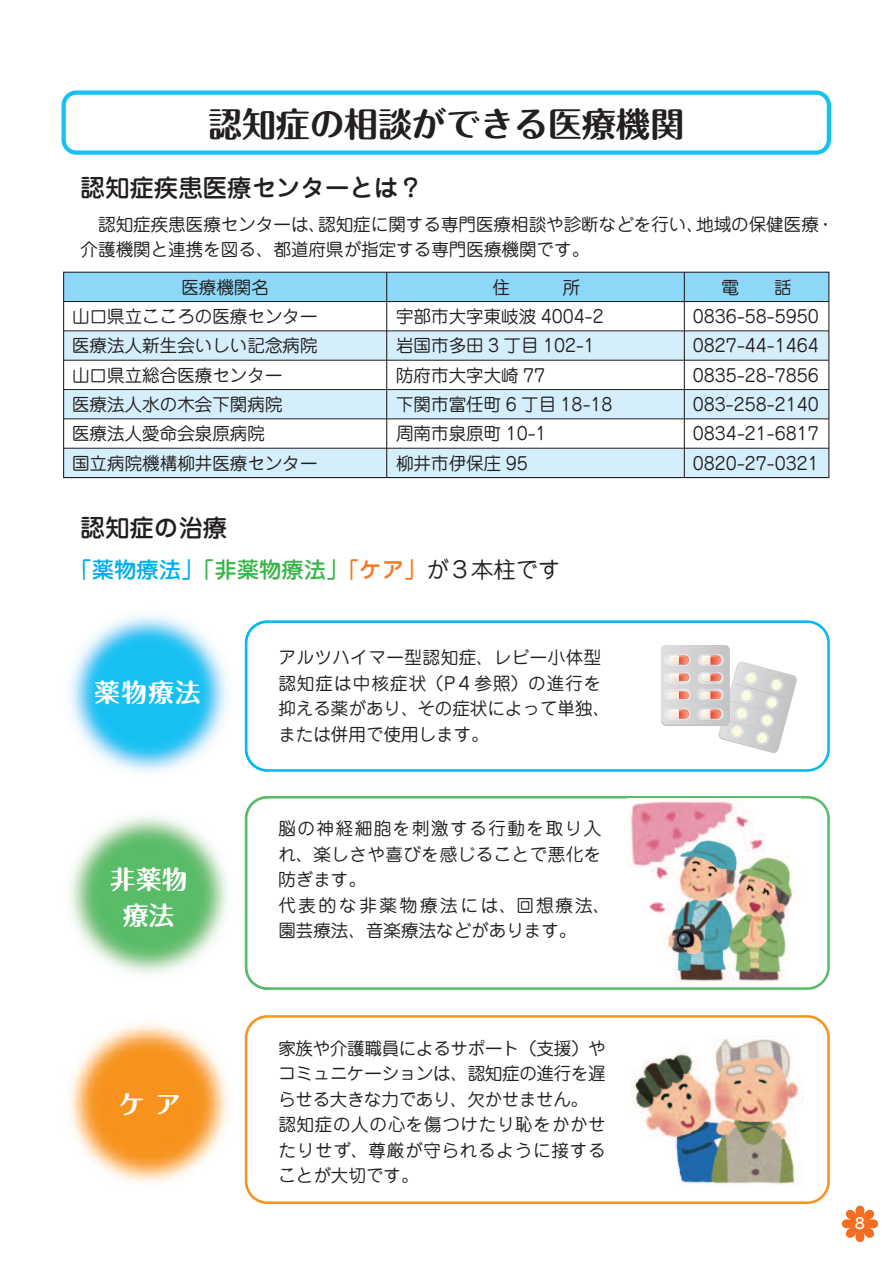
<style>
.page{position:relative;width:893px;height:1263px;background:#fff}
.page>*{position:absolute;margin:0;border:0;box-sizing:border-box;transform-origin:0 0}
.t1{font:34.05px "Maru Fo Pro Bold 90 pv RKSJ H";color:#231f20}
.t2{font:25.5px/35.7px "Maru Fo Pro Bold 90 pv RKSJ H";letter-spacing:.05em;color:#fff;text-align:center}
.t3{font:24.45px "Jun 34 Pro Medium 90 pv RKSJ H";color:#231f20}
.t4{font:22.35px "Jun 34 Pro Medium 90 pv RKSJ H";color:#3ab54a}
.t5{font:17.55px/29.4px "Jun 201 Pro Regular 90 pv RKSJ H";color:#231f20}
.t6{font:17.55px/25.5px "Jun 201 Pro Regular 90 pv RKSJ H";letter-spacing:.03em;color:#231f20}
.t7{font:17.55px/25.5px "Jun 201 Pro Regular 90 pv RKSJ H";letter-spacing:-.02em;color:#231f20}
.t8{font:500 14.85px "Jun 34 Pro";color:#fff}
.s1{color:#00aeef}
.s2{color:#f47921}
.s3{font-family:"Jun 201 Pro Regular 90 pv RKSJ H";color:#231f20}
</style>
<div class="page">
<svg style="left:270px;top:620px;width:560px;height:152px"></svg>
<div style="left:61px;top:90px;width:770px;height:65px;border:4px solid #15c0f2;border-radius:13px"></div>
<div style="left:64px;top:272px;width:765px;height:29px;background:#8dd7f7"></div>
<div style="left:64px;top:331px;width:765px;height:29px;background:#d4effb"></div>
<div style="left:64px;top:389px;width:765px;height:30px;background:#d4effb"></div>
<div style="left:64px;top:448px;width:765px;height:29px;background:#d4effb"></div>
<hr style="left:386px;top:272px;width:1px;height:205px;background:#231f20">
<hr style="left:684px;top:272px;width:1px;height:205px;background:#231f20">
<hr style="left:64px;top:301px;width:765px;height:1px;background:#231f20">
<hr style="left:64px;top:331px;width:765px;height:1px;background:#231f20">
<hr style="left:64px;top:360px;width:765px;height:1px;background:#231f20">
<hr style="left:64px;top:389px;width:765px;height:1px;background:#231f20">
<hr style="left:64px;top:419px;width:765px;height:1px;background:#231f20">
<hr style="left:64px;top:448px;width:765px;height:1px;background:#231f20">
<hr style="left:64px;top:477px;width:765px;height:1px;background:#231f20">
<img style="left:69px;top:615px;width:176px;height:158px">
<img style="left:245px;top:620px;width:25px;height:152px">
<svg style="left:661px;top:645px;width:136px;height:109px"></svg>
<img style="left:697px;top:708px;width:28px;height:12px">
<svg style="left:270px;top:796px;width:560px;height:194px"></svg>
<img style="left:70px;top:816px;width:175px;height:158px">
<img style="left:245px;top:796px;width:25px;height:186px">
<img style="left:68px;top:1019px;width:194px;height:185px">
<img style="left:250px;top:982px;width:20px;height:8px">
<div style="left:246px;top:1016px;width:582px;height:187px;background:#fff;border-radius:21px"></div>
<div style="left:245px;top:1015px;width:585px;height:189px;border:3px solid #f7931d;border-radius:21px"></div>
<img style="left:632px;top:1035px;width:170px;height:150px">
<img style="left:628px;top:799px;width:172px;height:183px">
<svg style="left:842px;top:1205px;width:36px;height:37px"></svg>
<h1 class="t1" style="left:208px;top:96px;width:478px">認知症の相談ができる医療機関</h1>
<h3 class="t3" style="left:81px;top:169px;width:344px">認知症疾患医療センターとは？</h3>
<p class="t5" style="left:81px;top:209px;width:755px;line-height:25.5px;text-indent:18px">認知症疾患医療センターは、認知症に関する専門医療相談や診断などを行い、地域の保健医療・介護機関と連携を図る、都道府県が指定する専門医療機関です。</p>
<p class="t5" style="left:72px;top:271px;width:247px;text-indent:109px">医療機関名<br>山口県立こころの医療センター医療法人新生会いしい記念病院山口県立総合医療センター<br>医療法人水の木会下関病院<br>医療法人愛命会泉原病院<br>国立病院機構柳井医療センター</p>
<p class="t5" style="left:493px;top:271px;width:19px">住</p>
<p class="t5" style="left:396px;top:271px;width:218px;text-indent:167px">所<br>宇部市大字東岐波 4004-2岩国市多田 3 丁目 102-1防府市大字大崎 77<br>下関市富任町 6 丁目 18-18周南市泉原町 10-1<br>柳井市伊保庄 95</p>
<p class="t5" style="left:693px;top:271px;width:128px;text-align:center">電　　話<br>0836-58-5950<br>0827-44-1464<br>0835-28-7856<br>083-258-2140<br>0834-21-6817<br>0820-27-0321</p>
<h3 class="t3" style="left:81px;top:508px;width:148px">認知症の治療</h3>
<p class="t4" style="left:69px;top:552px;width:493px"><span class="s1">「薬物療法」</span>「非薬物療法」<span class="s2">「ケア」</span><span class="s3">が３本柱です</span></p>
<h2 class="t2" style="left:94px;top:672px;width:108px">薬物療法</h2>
<h2 class="t2" style="left:110px;top:859px;width:79px">非薬物療法</h2>
<p class="t6" style="left:278px;top:643px;width:333px">アルツハイマー型認知症、レビー小体型認知症は中核症状（P４参照）の進行を抑える薬があり、その症状によって単独、または併用で使用します。</p>
<p class="t6" style="left:278px;top:814px;width:333px">脳の神経細胞を刺激する行動を取り入れ、楽しさや喜びを感じることで悪化を防ぎます。<br>代表的な非薬物療法には、回想療法、園芸療法、音楽療法などがあります。</p>
<h2 class="t2" style="left:119px;top:1084px;width:63px">ケア</h2>
<p class="t7" style="left:278px;top:1033px;width:329px">家族や介護職員によるサポート（支援）やコミュニケーションは、認知症の進行を遅らせる大きな力であり、欠かせません。認知症の人の心を傷つけたり恥をかかせたりせず、尊厳が守られるように接することが大切です。</p>
<p class="t8" style="left:853px;top:1212px;width:16px">８</p>
</div>
